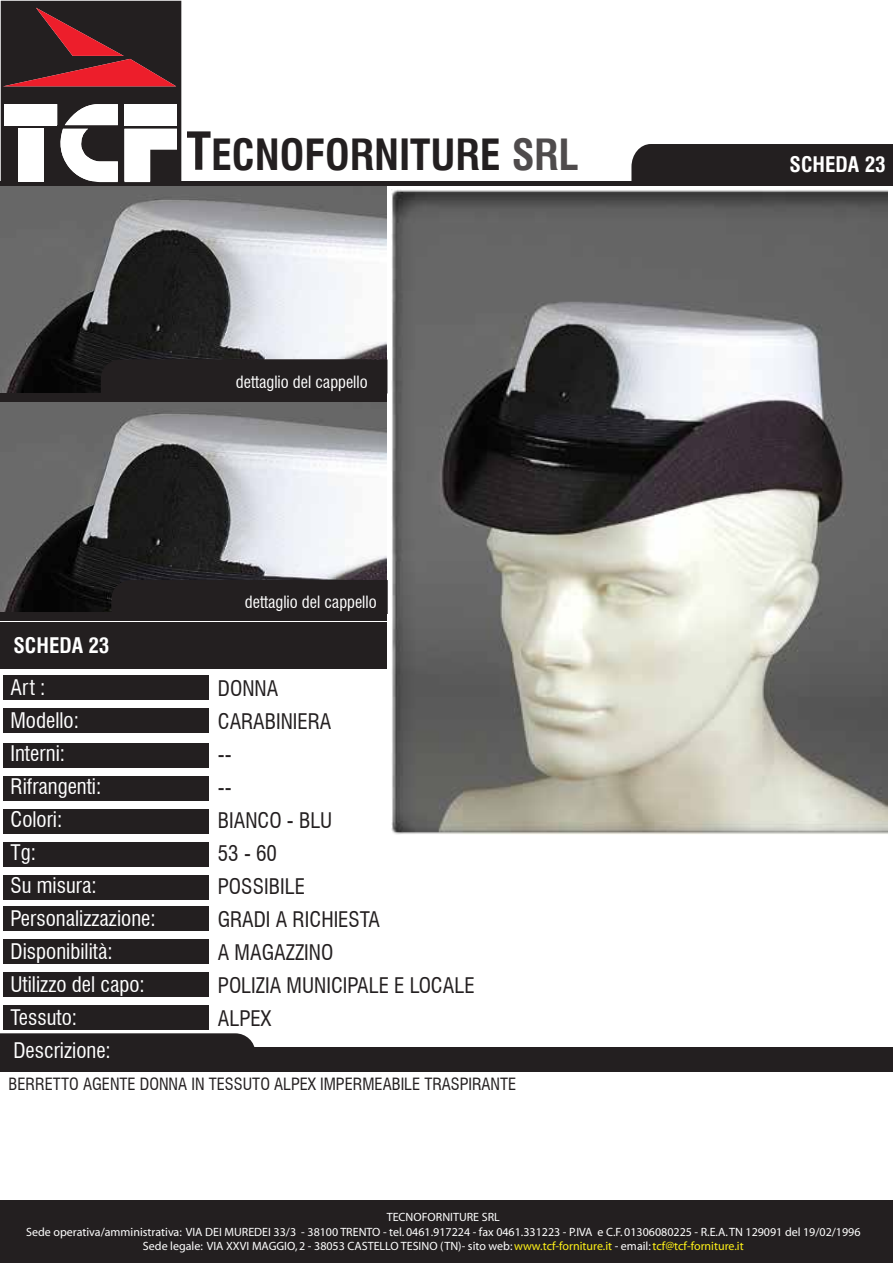
<style>
.page{position:relative;width:893px;height:1263px;background:#fff}
.page>*{position:absolute;margin:0;border:0;box-sizing:border-box;transform-origin:0 0}
.t1{font:700 condensed 42px "Swiss 721 BT";color:#231f20}
.t2{font:condensed 21px/33px "Swiss 721 BT";color:#fff}
.t3{font:condensed 21px/33px "Swiss 721 BT";color:#231f20}
.t4{font:700 condensed 21px "Swiss 721 BT";color:#fff}
.t5{font:condensed 16.5px "Swiss 721 BT";color:#231f20}
.t6{font:condensed 16.5px "Swiss 721 BT";color:#fff}
.t7{font:12px/14.4px "Myriad";color:#fff;text-align:center}
.s1{font-size:51px}
.s2{color:#fff218}
</style>
<div class="page">
<img style="left:391px;top:189px;width:497px;height:645px">
<img style="left:0;top:401px;width:387px;height:211px">
<div style="left:3px;top:973px;width:205px;height:24px;background:#231f20"></div>
<div style="left:3px;top:1006px;width:205px;height:24px;background:#231f20"></div>
<div style="left:0;top:1048px;width:893px;height:24px;background:#231f20"></div>
<div style="left:3px;top:907px;width:205px;height:24px;background:#231f20"></div>
<div style="left:3px;top:940px;width:205px;height:24px;background:#231f20"></div>
<div style="left:3px;top:875px;width:205px;height:24px;background:#231f20"></div>
<div style="left:3px;top:842px;width:205px;height:24px;background:#231f20"></div>
<div style="left:3px;top:809px;width:205px;height:24px;background:#231f20"></div>
<div style="left:3px;top:776px;width:205px;height:24px;background:#231f20"></div>
<div style="left:3px;top:743px;width:205px;height:24px;background:#231f20"></div>
<div style="left:3px;top:676px;width:205px;height:24px;background:#231f20"></div>
<div style="left:3px;top:709px;width:205px;height:24px;background:#231f20"></div>
<div style="left:1px;top:181px;width:892px;height:5px;background:#231f20"></div>
<div style="left:1px;top:1201px;width:892px;height:62px;background:#231f20"></div>
<svg style="left:1px;top:1px;width:180px;height:182px"></svg>
<img style="left:0;top:186px;width:387px;height:207px">
<div style="left:0;top:612px;width:387px;height:8px;background:#231f20"></div>
<div style="left:0;top:622px;width:387px;height:46px;background:#231f20"></div>
<div style="left:0;top:393px;width:387px;height:8px;background:#231f20"></div>
<div style="left:631px;top:144px;width:262px;height:37px;background:#231f20"></div>
<div style="left:101px;top:359px;width:286px;height:34px;background:#231f20"></div>
<div style="left:111px;top:580px;width:276px;height:32px;background:#231f20"></div>
<svg style="left:0;top:1033px;width:255px;height:15px;background:#2c2829"></svg>
<h1 class="t1" style="left:186px;top:129px;width:394px"><span class="s1">T</span>ECNOFORNITURE SRL</h1>
<h3 class="t6" style="left:236px;top:372px;width:133px">dettaglio del cappello</h3>
<h2 class="t4" style="left:13px;top:633px;width:98px">SCHEDA 23</h2>
<h3 class="t6" style="left:245px;top:592px;width:133px">dettaglio del cappello</h3>
<h2 class="t2" style="left:10px;top:671px;width:147px">Art :<br>Modello:<br>Interni:<br>Rifrangenti:<br>Colori:<br>Tg:<br>Su misura:<br>Personalizzazione:<br>Disponibilità:<br>Utilizzo del capo:<br>Tessuto:</h2>
<h2 class="t3" style="left:218px;top:672px;width:258px">DONNA<br>CARABINIERA<br>--<br>--<br>BIANCO - BLU<br>53 - 60<br>POSSIBILE<br>GRADI A RICHIESTA<br>A MAGAZZINO<br>POLIZIA MUNICIPALE E LOCALE<br>ALPEX</h2>
<h2 class="t2" style="left:13px;top:1034px;width:99px">Descrizione:</h2>
<h3 class="t5" style="left:9px;top:1074px;width:509px">BERRETTO AGENTE DONNA IN TESSUTO ALPEX IMPERMEABILE TRASPIRANTE</h3>
<h2 class="t4" style="left:790px;top:151px;width:98px">SCHEDA 23</h2>
<p class="t7" style="left:26px;top:1211px;width:836px">TECNOFORNITURE SRL<br>Sede operativa/amministrativa: VIA DEI MUREDEI 33/3 - 38100 TRENTO - tel. 0461.917224 - fax 0461.331223 - P.IVA e C.F. 01306080225 - R.E.A.TN 129091 del 19/02/1996<br>Sede legale: VIA XXVI MAGGIO, 2 - 38053 CASTELLO TESINO (TN)- sito web:<span class="s2">www.tcf-forniture.it</span> - email:<span class="s2">tcf@tcf-forniture.it</span></p>
</div>
